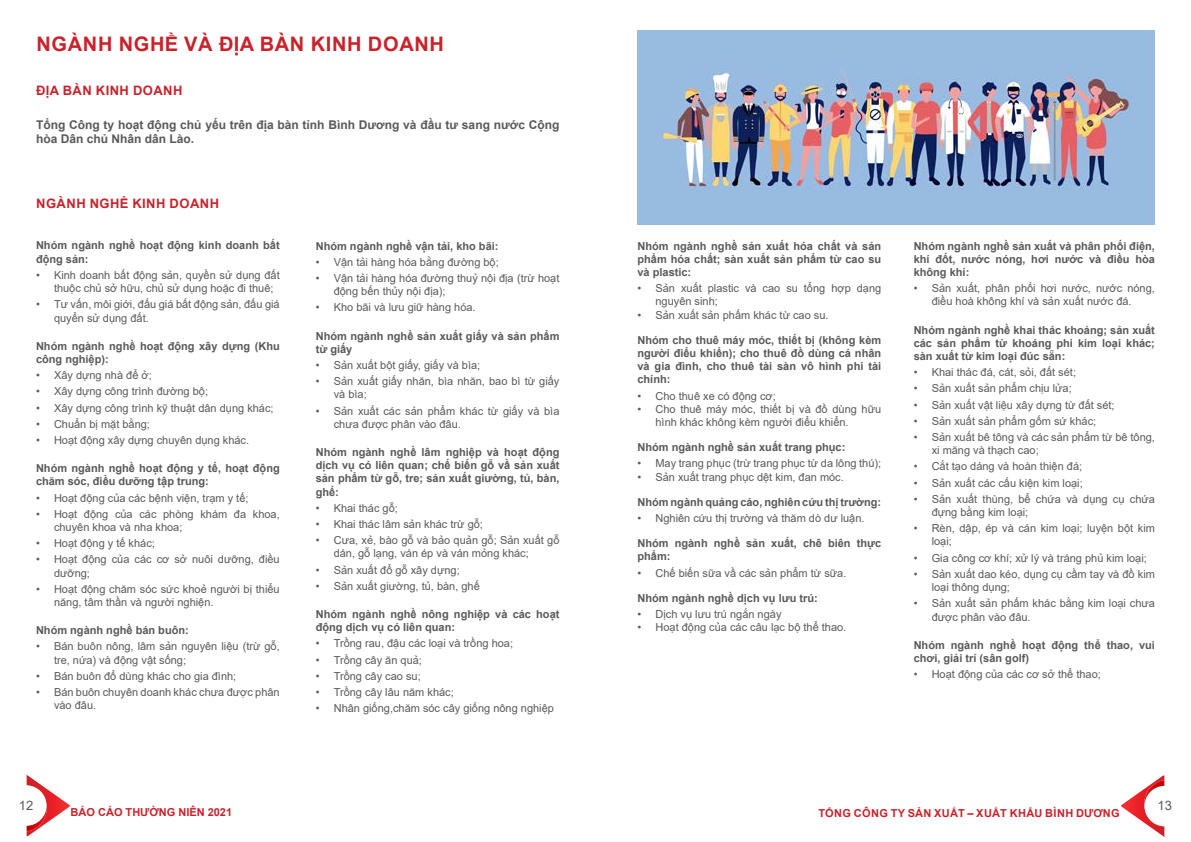
<style>
.page{position:relative;width:1191px;height:842px;background:#fff}
.page>*{position:absolute;margin:0;border:0;box-sizing:border-box;transform-origin:0 0}
.t1{font:700 20px "Arial";letter-spacing:.035em;color:#ca222b}
.t2{font:700 13px "Arial";letter-spacing:.035em;color:#ca222b}
.t3{font:13px "Arial";color:#58595b}
.t4{font:700 12px/14.4px "Arial";color:#58595b}
.t5{font:11px/13.2px "Arial";color:#58595b}
.t6{font:700 11px/13.2px "Arial";color:#58595b}
.t7{font:700 11px "Arial";letter-spacing:.02em;color:#ca222b}
.t8{font:700 11px "Arial";color:#ca222b}
</style>
<div class="page">
<svg style="left:27px;top:775px;width:43px;height:61px"></svg>
<img style="left:27px;top:785px;width:20px;height:46px">
<div style="left:6px;top:785px;width:41px;height:41px;background:#fff;border-radius:50%"></div>
<svg style="left:1121px;top:775px;width:43px;height:62px"></svg>
<img style="left:1144px;top:780px;width:20px;height:46px">
<div style="left:1144px;top:786px;width:41px;height:40px;background:#fff;border-radius:50%"></div>
<img style="left:637px;top:30px;width:518px;height:195px">
<h1 class="t1" style="left:36px;top:29px;width:409px">NGÀNH NGHỀ VÀ ĐỊA BÀN KINH DOANH</h1>
<p class="t2" style="left:36px;top:81px;width:148px">ĐỊA BÀN KINH DOANH</p>
<p class="t4" style="left:36px;top:117px;width:525px">Tổng Công ty hoạt động chủ yếu trên địa bàn tỉnh Bình Dương và đầu tư sang nước Cộng hòa Dân chủ Nhân dân Lào.</p>
<p class="t2" style="left:36px;top:194px;width:184px">NGÀNH NGHỀ KINH DOANH</p>
<p class="t6" style="left:36px;top:239px;width:245px">Nhóm ngành nghề hoạt động kinh doanh bất động sản:</p>
<p class="t5" style="left:54px;top:268px;width:227px;text-indent:-18px">• Kinh doanh bất động sản, quyền sử dụng đất thuộc chủ sở hữu, chủ sử dụng hoặc đi thuê;</p>
<p class="t5" style="left:54px;top:298px;width:227px;text-indent:-18px">• Tư vấn, môi giới, đấu giá bất động sản, đấu giá quyển sử dụng đất.</p>
<p class="t6" style="left:36px;top:339px;width:245px">Nhóm ngành nghề hoạt động xây dựng (Khu công nghiệp):</p>
<p class="t5" style="left:36px;top:369px;width:117px">• Xây dựng nhà để ở;</p>
<p class="t5" style="left:36px;top:385px;width:174px">• Xây dựng công trình đường bộ;</p>
<p class="t5" style="left:36px;top:401px;width:239px">• Xây dựng công trình kỹ thuật dân dụng khác;</p>
<p class="t5" style="left:36px;top:417px;width:115px">• Chuẩn bị mặt bằng;</p>
<p class="t5" style="left:36px;top:433px;width:215px">• Hoạt động xây dựng chuyên dụng khác.</p>
<p class="t6" style="left:36px;top:462px;width:245px">Nhóm ngành nghề hoạt động y tế, hoạt động chăm sóc, điều dưỡng tập trung:</p>
<p class="t5" style="left:36px;top:491px;width:214px">• Hoạt động của các bệnh viện, trạm y tế;</p>
<p class="t5" style="left:54px;top:507px;width:227px;text-indent:-18px">• Hoạt động của các phòng khám đa khoa, chuyên khoa và nha khoa;</p>
<p class="t5" style="left:36px;top:537px;width:120px">• Hoạt động y tế khác;</p>
<p class="t5" style="left:54px;top:553px;width:227px;text-indent:-18px">• Hoạt động của các cơ sở nuôi dưỡng, điều dưỡng;</p>
<p class="t5" style="left:54px;top:582px;width:227px;text-indent:-18px">• Hoạt động chăm sóc sức khoẻ người bị thiểu năng, tâm thần và người nghiện.</p>
<p class="t6" style="left:36px;top:624px;width:154px">Nhóm ngành nghề bán buôn:</p>
<p class="t5" style="left:54px;top:640px;width:227px;text-indent:-18px">• Bán buôn nông, lâm sản nguyên liệu (trừ gỗ, tre, nứa) và động vật sống;</p>
<p class="t5" style="left:36px;top:669px;width:202px">• Bán buôn đổ dùng khác cho gia đình;</p>
<p class="t5" style="left:54px;top:685px;width:227px;text-indent:-18px">• Bán buôn chuyên doanh khác chưa được phân vào đâu.</p>
<p class="t6" style="left:316px;top:239px;width:184px">Nhóm ngành nghề vận tải, kho bãi:</p>
<p class="t5" style="left:316px;top:255px;width:185px">• Vận tải hàng hóa bằng đường bộ;</p>
<p class="t5" style="left:334px;top:271px;width:227px;text-indent:-18px">• Vận tải hàng hóa đường thuỷ nội địa (trừ hoạt động bến thủy nội địa);</p>
<p class="t5" style="left:316px;top:301px;width:161px">• Kho bãi và lưu giữ hàng hóa.</p>
<p class="t6" style="left:316px;top:329px;width:245px">Nhóm ngành nghề sản xuất giấy và sản phẩm từ giấy</p>
<p class="t5" style="left:316px;top:358px;width:166px">• Sản xuất bột giấy, giấy và bìa;</p>
<p class="t5" style="left:334px;top:375px;width:227px;text-indent:-18px">• Sản xuất giấy nhăn, bìa nhăn, bao bì từ giấy và bìa;</p>
<p class="t5" style="left:334px;top:404px;width:227px;text-indent:-18px">• Sản xuất các sản phẩm khác từ giấy và bìa chưa được phân vào đâu.</p>
<p class="t6" style="left:316px;top:446px;width:245px;text-align:justify">Nhóm ngành nghề lâm nghiệp và hoạt động dịch vụ có liên quan; chế biến gỗ vầ sản xuất sản phẩm từ gỗ, tre; sản xuất giường, tủ, bàn, ghế:</p>
<p class="t5" style="left:316px;top:501px;width:84px">• Khai thác gỗ;</p>
<p class="t5" style="left:316px;top:517px;width:169px">• Khai thác lâm sản khác trừ gỗ;</p>
<p class="t5" style="left:334px;top:534px;width:227px;text-indent:-18px">• Cưa, xẻ, bào gỗ và bảo quản gỗ; Sản xuất gỗ dán, gỗ lạng, ván ép và ván mỏng khác;</p>
<p class="t5" style="left:316px;top:563px;width:145px">• Sản xuất đổ gỗ xây dựng;</p>
<p class="t5" style="left:316px;top:579px;width:166px">• Sản xuất giường, tủ, bàn, ghế</p>
<p class="t6" style="left:316px;top:608px;width:245px">Nhóm ngành nghề nông nghiệp và các hoạt động dịch vụ có liên quan:</p>
<p class="t5" style="left:316px;top:637px;width:199px">• Trồng rau, đậu các loại và trồng hoa;</p>
<p class="t5" style="left:316px;top:653px;width:108px">• Trồng cây ăn quả;</p>
<p class="t5" style="left:316px;top:669px;width:107px">• Trồng cây cao su;</p>
<p class="t5" style="left:316px;top:685px;width:140px">• Trồng cây lâu năm khác;</p>
<p class="t5" style="left:316px;top:702px;width:240px">• Nhân giống,chăm sóc cây giống nông nghiệp</p>
<p class="t6" style="left:637px;top:239px;width:245px;text-align:justify">Nhóm ngành nghề sản xuất hóa chất và sản phẩm hóa chất; sàn xuất sản phẩm từ cao su và plastic:</p>
<p class="t5" style="left:655px;top:282px;width:227px;text-indent:-18px">• Sản xuất plastic và cao su tổng hợp dạng nguyên sinh;</p>
<p class="t5" style="left:637px;top:308px;width:193px">• Sản xuất sản phấm khác từ cao su.</p>
<p class="t6" style="left:637px;top:333px;width:245px;text-align:justify">Nhóm cho thuê máy móc, thiết bị (không kèm người điểu khiển); cho thuê đồ dùng cá nhân và gia đình, cho thuê tài sàn vô hình phi tài chính:</p>
<p class="t5" style="left:637px;top:389px;width:140px">• Cho thuê xe có động cơ;</p>
<p class="t5" style="left:655px;top:402px;width:227px;text-indent:-18px">• Cho thuê máy móc, thiết bị và đồ dùng hữu hình khác không kèm người điểu khiển.</p>
<p class="t6" style="left:637px;top:441px;width:209px">Nhóm ngành nghề sản xuất trang phục:</p>
<p class="t5" style="left:637px;top:457px;width:245px">• May trang phục (trừ trang phục từ da lông thú);</p>
<p class="t5" style="left:637px;top:470px;width:208px">• Sản xuất trang phục dệt kim, đan móc.</p>
<p class="t6" style="left:637px;top:495px;width:245px">Nhóm ngành quảng cáo, nghiên cứu thị trường:</p>
<p class="t5" style="left:637px;top:511px;width:229px">• Nghiên cứu thị trường và thăm dò dư luận.</p>
<p class="t6" style="left:637px;top:537px;width:245px">Nhóm ngành nghề sản xuất, chê biên thực phẩm:</p>
<p class="t5" style="left:637px;top:566px;width:210px">• Chế biến sữa vầ các sản phẩm từ sữa.</p>
<p class="t6" style="left:637px;top:591px;width:182px">Nhóm ngành nghề dịch vụ lưu trú:</p>
<p class="t5" style="left:637px;top:607px;width:145px">• Dịch vụ lưu trú ngắn ngày</p>
<p class="t5" style="left:637px;top:621px;width:210px">• Hoạt động của các câu lạc bộ thể thao.</p>
<p class="t6" style="left:913px;top:239px;width:243px;text-align:justify">Nhóm ngành nghề sản xuất và phân phối điện, khí đốt, nước nóng, hơi nước và điều hòa không khí:</p>
<p class="t5" style="left:913px;top:282px;width:243px;text-align:center">• Sản xuất, phân phối hơi nước, nước nóng, điều hoà không khí và sản xuất nước đá.</p>
<p class="t6" style="left:913px;top:323px;width:243px;text-align:justify">Nhóm ngành nghề khai thác khoáng; sản xuất các sản phẩm từ khoáng phi kim loại khác; sàn xuất từ kim loại đúc sẵn:</p>
<p class="t5" style="left:913px;top:366px;width:164px">• Khai thác đá, cát, sỏi, đất sét;</p>
<p class="t5" style="left:913px;top:382px;width:160px">• Sản xuất sản phẩm chịu lửa;</p>
<p class="t5" style="left:913px;top:398px;width:202px">• Sản xuất vật liệu xây dựng từ đất sét;</p>
<p class="t5" style="left:913px;top:414px;width:184px">• Sản xuất sản phẩm gốm sứ khác;</p>
<p class="t5" style="left:931px;top:430px;width:225px;text-indent:-18px">• Sản xuất bê tông và các sản phẩm từ bê tông, xi măng và thạch cao;</p>
<p class="t5" style="left:913px;top:460px;width:170px">• Cắt tạo dáng và hoàn thiện đá;</p>
<p class="t5" style="left:913px;top:476px;width:171px">• Sản xuất các cấu kiện kim loại;</p>
<p class="t5" style="left:931px;top:492px;width:225px;text-indent:-18px">• Sản xuất thùng, bể chứa và dụng cụ chứa đựng bằng kim loại;</p>
<p class="t5" style="left:931px;top:522px;width:225px;text-indent:-18px">• Rèn, dập, ép và cán kim loại; luyện bột kim loại;</p>
<p class="t5" style="left:913px;top:551px;width:235px">• Gia công cơ khí; xử lý và tráng phủ kim loại;</p>
<p class="t5" style="left:931px;top:567px;width:225px;text-indent:-18px">• Sản xuất dao kéo, dụng cụ cầm tay và đồ kim loại thông dụng;</p>
<p class="t5" style="left:931px;top:597px;width:225px;text-indent:-18px">• Sản xuất sản phấm khác bằng kim loại chưa được phân vào đâu.</p>
<p class="t6" style="left:913px;top:638px;width:243px">Nhóm ngành nghề hoạt động thể thao, vui chơi, giải trí (sân golf)</p>
<p class="t5" style="left:913px;top:668px;width:189px">• Hoạt động của các cơ sở thể thao;</p>
<p class="t3" style="left:19px;top:796px;width:16px">12</p>
<p class="t3" style="left:1157px;top:796px;width:16px">13</p>
<p class="t8" style="left:71px;top:805px;width:163px">BÁO CÁO THƯỜNG NIÊN 2021</p>
<p class="t7" style="left:818px;top:805px;width:303px">TỔNG CÔNG TY SẢN XUẤT – XUẤT KHẨU BÌNH DƯƠNG</p>
</div>
